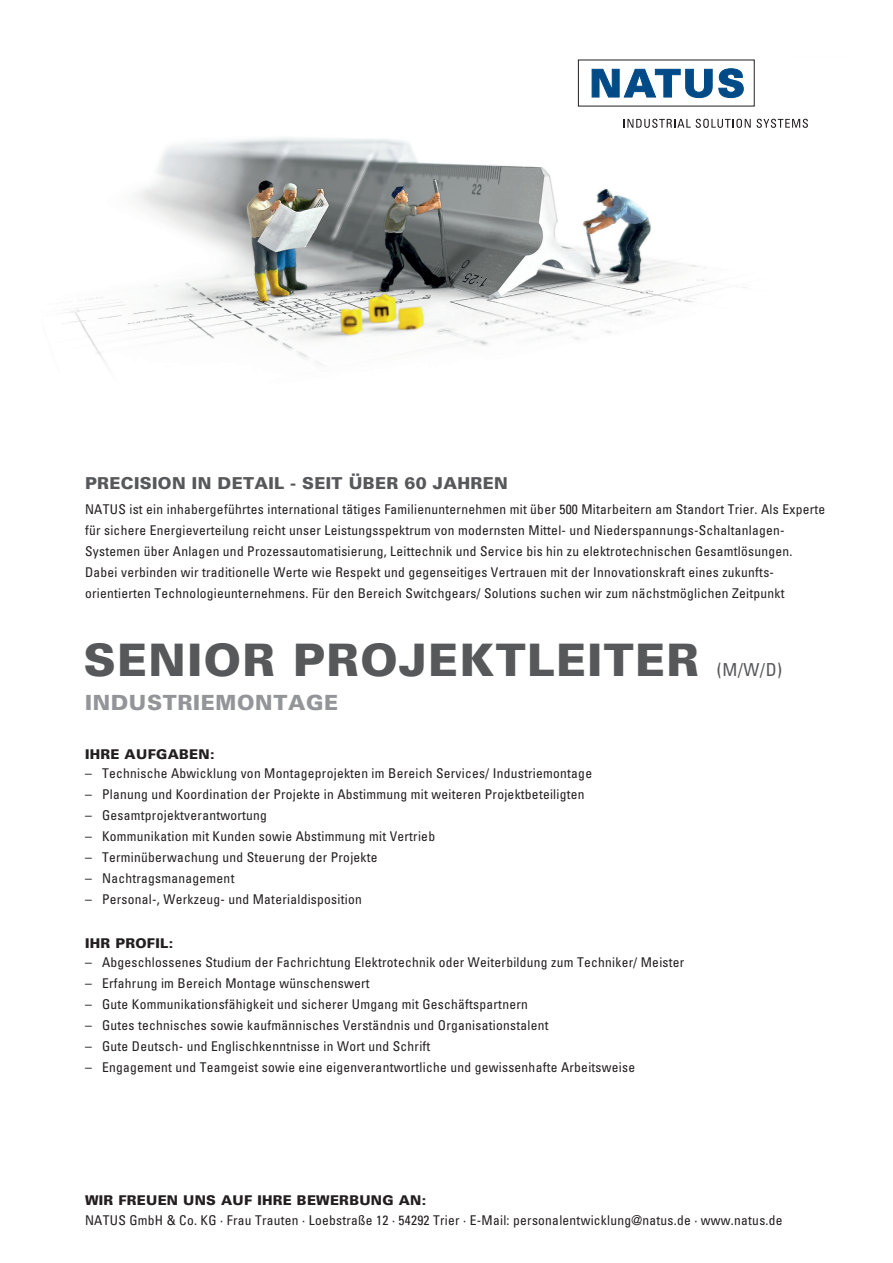
<style>
.page{position:relative;width:893px;height:1263px;background:#fff}
.page>*{position:absolute;margin:0;border:0;box-sizing:border-box;transform-origin:0 0}
.t1{font:900 45px "Univers";letter-spacing:.03em;color:#57585a}
.t2{font:900 21px "Univers";letter-spacing:.03em;color:#939598}
.t3{font:900 16.5px "Univers";letter-spacing:.02em;color:#57585a}
.t4{font:condensed 13.5px "Univers";letter-spacing:.02em;color:#231f20}
.t5{font:900 13.5px "Univers";letter-spacing:.02em;color:#231f20}
.s1{font-weight:400;font-stretch:condensed;font-size:18px}
</style>
<div class="page">
<img style="left:62px;top:59px;width:745px;height:307px">
<div style="left:578px;top:60px;width:176px;height:46px;background:#fff"></div>
<svg style="left:591px;top:68px;width:153px;height:31px"></svg>
<svg style="left:623px;top:119px;width:128px;height:9px"></svg>
<svg style="left:757px;top:119px;width:51px;height:9px"></svg>
<p class="t3" style="left:85px;top:472px;width:424px">PRECISION IN DETAIL - SEIT ÜBER 60 JAHREN</p>
<p class="t4" style="left:85px;top:500px;width:742px">NATUS ist ein inhabergeführtes international tätiges Familienunternehmen mit über 500 Mitarbeitern am Standort Trier. Als Experte</p>
<p class="t4" style="left:85px;top:521px;width:701px">für sichere Energieverteilung reicht unser Leistungsspektrum von modernsten Mittel- und Niederspannungs-Schaltanlagen-</p>
<p class="t4" style="left:85px;top:542px;width:709px">Systemen über Anlagen und Prozessautomatisierung, Leittechnik und Service bis hin zu elektrotechnischen Gesamtlösungen.</p>
<p class="t4" style="left:85px;top:563px;width:690px">Dabei verbinden wir traditionelle Werte wie Respekt und gegenseitiges Vertrauen mit der Innovationskraft eines zukunfts-</p>
<p class="t4" style="left:85px;top:584px;width:701px">orientierten Technologieunternehmens. Für den Bereich Switchgears/ Solutions suchen wir zum nächstmöglichen Zeitpunkt</p>
<p class="t1" style="left:83px;top:632px;width:700px">SENIOR PROJEKTLEITER <span class="s1">(M/W/D)</span></p>
<p class="t2" style="left:85px;top:689px;width:255px">INDUSTRIEMONTAGE</p>
<p class="t5" style="left:85px;top:745px;width:131px">IHRE AUFGABEN:</p>
<p class="t4" style="left:85px;top:765px;width:508px">– Technische Abwicklung von Montageprojekten im Bereich Services/ Industriemontage</p>
<p class="t4" style="left:85px;top:786px;width:501px">– Planung und Koordination der Projekte in Abstimmung mit weiteren Projektbeteiligten</p>
<p class="t4" style="left:85px;top:807px;width:183px">– Gesamtprojektverantwortung</p>
<p class="t4" style="left:85px;top:828px;width:352px">– Kommunikation mit Kunden sowie Abstimmung mit Vertrieb</p>
<p class="t4" style="left:85px;top:849px;width:294px">– Terminüberwachung und Steuerung der Projekte</p>
<p class="t4" style="left:85px;top:870px;width:151px">– Nachtragsmanagement</p>
<p class="t4" style="left:85px;top:891px;width:278px">– Personal-, Werkzeug- und Materialdisposition</p>
<p class="t5" style="left:85px;top:934px;width:90px">IHR PROFIL:</p>
<p class="t4" style="left:85px;top:954px;width:601px">– Abgeschlossenes Studium der Fachrichtung Elektrotechnik oder Weiterbildung zum Techniker/ Meister</p>
<p class="t4" style="left:85px;top:975px;width:286px">– Erfahrung im Bereich Montage wünschenswert</p>
<p class="t4" style="left:85px;top:996px;width:444px">– Gute Kommunikationsfähigkeit und sicherer Umgang mit Geschäftspartnern</p>
<p class="t4" style="left:85px;top:1017px;width:465px">– Gutes technisches sowie kaufmännisches Verständnis und Organisationstalent</p>
<p class="t4" style="left:85px;top:1038px;width:347px">– Gute Deutsch- und Englischkenntnisse in Wort und Schrift</p>
<p class="t4" style="left:85px;top:1059px;width:552px">– Engagement und Teamgeist sowie eine eigenverantwortliche und gewissenhafte Arbeitsweise</p>
<p class="t5" style="left:85px;top:1192px;width:343px">WIR FREUEN UNS AUF IHRE BEWERBUNG AN:</p>
<p class="t4" style="left:85px;top:1211px;width:699px">NATUS GmbH &amp; Co. KG · Frau Trauten · Loebstraße 12 · 54292 Trier · E-Mail: personalentwicklung@natus.de · www.natus.de</p>
</div>
